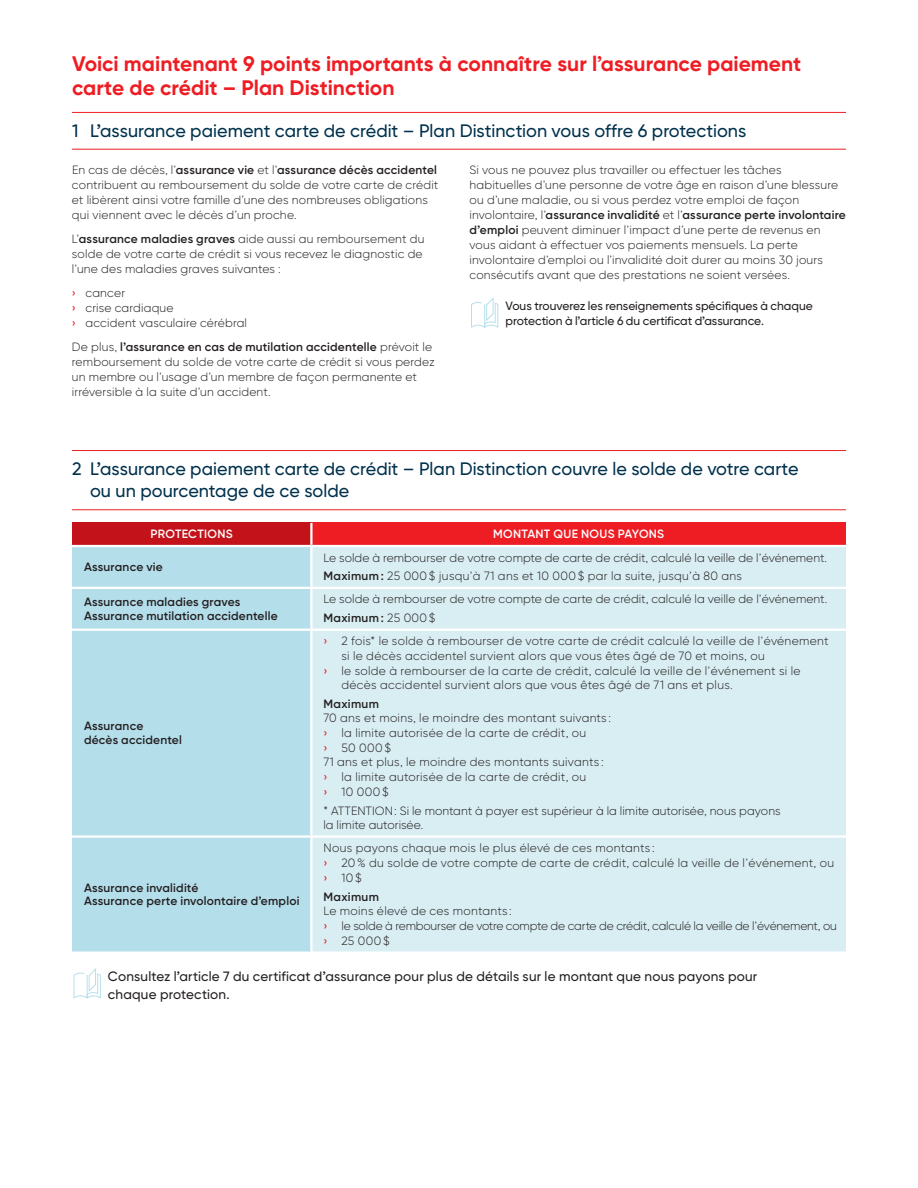
<style>
.page{position:relative;width:918px;height:1188px;background:#fff}
.page>*{position:absolute;margin:0;border:0;box-sizing:border-box;transform-origin:0 0}
.t1{font:700 21px/24px "Gilroy BN";color:#ee1d23}
.t2{font:500 18px/22.5px "Gilroy BN";color:#00314d}
.t3{font:500 13.5px/18px "Gilroy BN";letter-spacing:.015em;color:#231f20}
.t4{font:300 12px/15px "Gilroy BN";letter-spacing:.015em;color:#231f20}
.t5{font:600 12px/13.5px "Gilroy BN";letter-spacing:.015em;color:#231f20}
.t6{font:300 12px/15px "Gilroy BN";letter-spacing:-.015em;color:#231f20}
.t7{font:500 12px/15px "Gilroy BN";color:#231f20}
.t8{font:600 12px "Gilroy BN";letter-spacing:.025em;color:#fff}
.s1{font-weight:600}
.s2{font-weight:500;color:#ee1d23}
</style>
<div class="page">
<hr style="left:72px;top:112px;width:774px;height:1px;background:#ee1d23">
<hr style="left:72px;top:149px;width:774px;height:1px;background:#ee1d23">
<svg style="left:471px;top:298px;width:27px;height:30px"></svg>
<hr style="left:72px;top:450px;width:774px;height:1px;background:#ee1d23">
<hr style="left:72px;top:509px;width:774px;height:1px;background:#ee1d23">
<div style="left:72px;top:523px;width:239px;height:23px;background:#c4121a"></div>
<div style="left:311px;top:523px;width:535px;height:23px;background:#ee1d23"></div>
<div style="left:72px;top:547px;width:238px;height:405px;background:#b5deeb"></div>
<div style="left:313px;top:547px;width:533px;height:405px;background:#d9eef3"></div>
<hr style="left:310px;top:523px;width:3px;height:22px;background:#fff">
<hr style="left:72px;top:545px;width:239px;height:2px;background:#fff">
<hr style="left:311px;top:545px;width:535px;height:2px;background:#fff">
<hr style="left:72px;top:587px;width:239px;height:2px;background:#fff">
<hr style="left:311px;top:587px;width:535px;height:2px;background:#fff">
<hr style="left:72px;top:629px;width:239px;height:2px;background:#fff">
<hr style="left:311px;top:629px;width:535px;height:2px;background:#fff">
<hr style="left:72px;top:835px;width:239px;height:3px;background:#fff">
<hr style="left:311px;top:835px;width:535px;height:3px;background:#fff">
<svg style="left:74px;top:968px;width:27px;height:30px"></svg>
<h1 class="t1" style="left:72px;top:51px;width:731px">Voici maintenant 9 points importants à connaître sur l'assurance paiement carte de crédit – Plan Distinction</h1>
<h2 class="t2" style="left:72px;top:119px;width:676px">1 L’assurance paiement carte de crédit – Plan Distinction vous offre 6 protections</h2>
<p class="t4" style="left:72px;top:162px;width:368px">En cas de décès, l’<span class="s1">assurance vie</span> et l’<span class="s1">assurance décès accidentel </span>contribuent au remboursement du solde de votre carte de crédit et libèrent ainsi votre famille d’une des nombreuses obligations qui viennent avec le décès d’un proche.</p>
<p class="t4" style="left:72px;top:231px;width:354px">L’<span class="s1">assurance maladies graves</span> aide aussi au remboursement du solde de votre carte de crédit si vous recevez le diagnostic de l’une des maladies graves suivantes :</p>
<p class="t4" style="left:72px;top:285px;width:177px"><span class="s2">›</span> cancer<br><span class="s2">›</span> crise cardiaque<br><span class="s2">›</span> accident vasculaire cérébral</p>
<p class="t4" style="left:72px;top:339px;width:364px">De plus, <span class="s1">l'assurance en cas de mutilation accidentelle</span> prévoit le remboursement du solde de votre carte de crédit si vous perdez un membre ou l’usage d’un membre de façon permanente et irréversible à la suite d’un accident.</p>
<p class="t4" style="left:469px;top:162px;width:378px">Si vous ne pouvez plus travailler ou effectuer les tâches habituelles d’une personne de votre âge en raison d’une blessure ou d’une maladie, ou si vous perdez votre emploi de façon involontaire, l’<span class="s1">assurance invalidité</span> et l’<span class="s1">assurance perte involontaire d’emploi</span> peuvent diminuer l’impact d’une perte de revenus en vous aidant à effectuer vos paiements mensuels. La perte involontaire d'emploi ou l'invalidité doit durer au moins 30 jours consécutifs avant que des prestations ne soient versées.</p>
<p class="t7" style="left:505px;top:298px;width:309px">Vous trouverez les renseignements spécifiques à chaque protection à l'article 6 du certificat d'assurance.</p>
<h2 class="t2" style="left:90px;top:457px;width:710px;text-indent:-18px">2 L’assurance paiement carte de crédit – Plan Distinction couvre le solde de votre carte ou un pourcentage de ce solde</h2>
<p class="t8" style="left:151px;top:527px;width:84px">PROTECTIONS</p>
<p class="t8" style="left:493px;top:527px;width:173px">MONTANT QUE NOUS PAYONS</p>
<p class="t5" style="left:84px;top:560px;width:80px">Assurance vie</p>
<p class="t4" style="left:323px;top:548px;width:505px;line-height:18.8px">Le solde à rembourser de votre compte de carte de crédit, calculé la veille de l’événement.<br><span class="s1">Maximum :</span> 25 000$ jusqu’à 71 ans et 10 000$ par la suite, jusqu’à 80 ans</p>
<p class="t5" style="left:84px;top:595px;width:195px">Assurance maladies graves<br>Assurance mutilation accidentelle</p>
<p class="t4" style="left:323px;top:590px;width:505px;line-height:18.8px">Le solde à rembourser de votre compte de carte de crédit, calculé la veille de l’événement.<br><span class="s1">Maximum :</span> 25 000$</p>
<p class="t5" style="left:84px;top:719px;width:99px">Assurance<br>décès accidentel</p>
<p class="t4" style="left:323px;top:633px;width:507px"><span class="s2">›</span> 2 fois* le solde à rembourser de votre carte de crédit calculé la veille de l’événement</p>
<p class="t4" style="left:341px;top:648px;width:425px">si le décès accidentel survient alors que vous êtes âgé de 70 et moins, ou</p>
<p class="t4" style="left:323px;top:663px;width:479px"><span class="s2">›</span> le solde à rembourser de la carte de crédit, calculé la veille de l’événement si le</p>
<p class="t4" style="left:341px;top:677px;width:393px">décès accidentel survient alors que vous êtes âgé de 71 ans et plus.</p>
<p class="t5" style="left:323px;top:696px;width:57px">Maximum</p>
<p class="t4" style="left:323px;top:710px;width:289px">70 ans et moins, le moindre des montant suivants : <span class="s2">›</span> la limite autorisée de la carte de crédit, ou<br><span class="s2">›</span> 50 000$<br>71 ans et plus, le moindre des montants suivants :<br><span class="s2">›</span> la limite autorisée de la carte de crédit, ou<br><span class="s2">›</span> 10 000$</p>
<p class="t4" style="left:323px;top:803px;width:459px;line-height:14.2px">* ATTENTION: Si le montant à payer est supérieur à la limite autorisée, nous payons la limite autorisée.</p>
<p class="t4" style="left:323px;top:840px;width:512px">Nous payons chaque mois le plus élevé de ces montants :<br><span class="s2">›</span> 20 % du solde de votre compte de carte de crédit, calculé la veille de l’événement, ou <span class="s2">›</span> 10$</p>
<p class="t5" style="left:323px;top:890px;width:57px">Maximum</p>
<p class="t6" style="left:323px;top:903px;width:515px">Le moins élevé de ces montants :<br><span class="s2">›</span> le solde à rembourser de votre compte de carte de crédit, calculé la veille de l’événement, ou <span class="s2">›</span> 25 000$</p>
<p class="t3" style="left:108px;top:967px;width:651px">Consultez l'article 7 du certificat d’assurance pour plus de détails sur le montant que nous payons pour chaque protection.</p>
<p class="t5" style="left:84px;top:881px;width:217px">Assurance invalidité<br>Assurance perte involontaire d'emploi</p>
</div>
